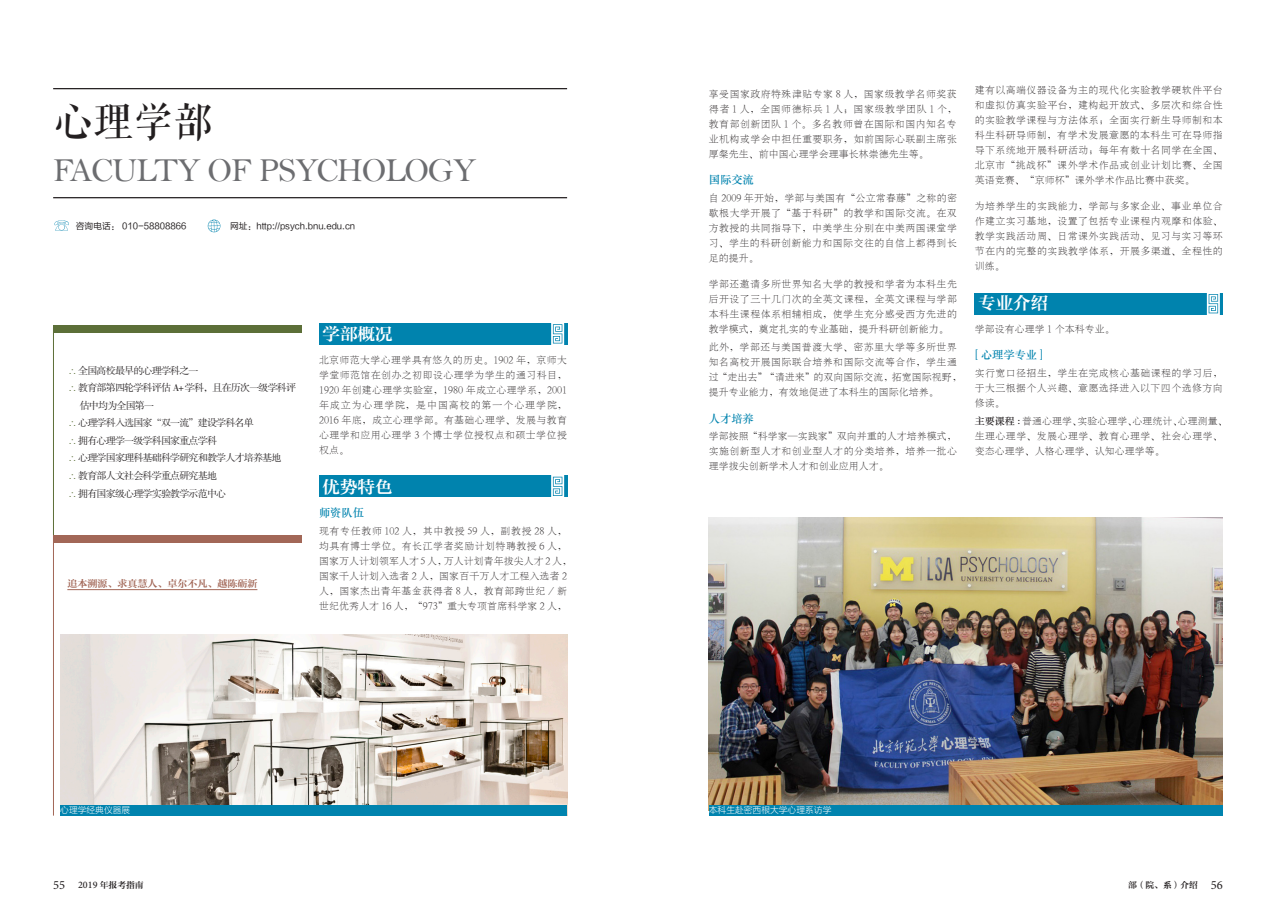
<style>
.page{position:relative;width:1276px;height:922px;background:#fff}
.page>*{position:absolute;margin:0;border:0;box-sizing:border-box;transform-origin:0 0}
.t1{font:40px "FZQKBYSJW GB1 0";color:#231f20}
.t2{font:33.75px "Bell";letter-spacing:-.03em;color:#6c6d70}
._2019院系-一级{font:17.5px "FZZYSK1 GBK1 0";color:#fff}
._2019院系-二级{font:11.25px "ST Zhongsong";color:#0083ae}
._2019院系-正文{font:10px/15px "H Ya 7 gj";letter-spacing:.035em;color:#231f20;text-align:justify}
._2019院系-正文-2{font:10px/15px "H Ya 7 gj";letter-spacing:.005em;color:#231f20}
.t3{font:10px/17.5px "FZXSSJW GB1 0";letter-spacing:-.08em;color:#231f20}
._2019院系-正文-3{font:10px/15px "H Ya 7 gj";color:#231f20}
.t4{font:10px "FZZYSK1 GBK1 0";color:#a26757}
.t5{font:8.75px "FZLTHJW GB1 0";color:#231f20}
.t6{font:8.75px "FZLTKHK GBK1 0";color:#fff}
.t7{font:8.75px "FZZYSK1 GBK1 0";color:#231f20}
.s1{color:#5c6f38}
.s2{font-family:"ST Zhongsong"}
.s3{font-family:"Minion Pro";font-size:12.5px}
.s4{font-family:"Minion Pro";font-weight:500;font-size:10px}
</style>
<div class="page">
<div style="left:319px;top:323px;width:248px;height:21px;background:#0083ae"></div>
<svg style="left:551px;top:323px;width:13px;height:22px"></svg>
<div style="left:319px;top:475px;width:248px;height:22px;background:#0083ae"></div>
<svg style="left:551px;top:475px;width:13px;height:22px"></svg>
<svg style="left:208px;top:219px;width:12px;height:13px"></svg>
<svg style="left:54px;top:220px;width:15px;height:11px"></svg>
<div style="left:53px;top:325px;width:248px;height:7px;background:#5c6f38"></div>
<hr style="left:53px;top:328px;width:1px;height:207px;background:#5c6f38">
<hr style="left:53px;top:88px;width:514px;height:1px;background:#231f20">
<hr style="left:53px;top:197px;width:514px;height:1px;background:#231f20">
<div style="left:53px;top:535px;width:248px;height:7px;background:#a26757"></div>
<hr style="left:53px;top:535px;width:1px;height:280px;background:#a26757">
<hr style="left:67px;top:589px;width:190px;height:1px;background:#a26757">
<img style="left:60px;top:634px;width:507px;height:170px">
<img style="left:709px;top:517px;width:513px;height:287px">
<div style="left:709px;top:804px;width:513px;height:11px;background:#0083ae"></div>
<div style="left:974px;top:293px;width:248px;height:21px;background:#0083ae"></div>
<svg style="left:1206px;top:293px;width:13px;height:22px"></svg>
<div style="left:60px;top:804px;width:507px;height:11px;background:#0083ae"></div>
<p class="t1" style="left:53px;top:101px;width:161px">心理学部</p>
<p class="t2" style="left:53px;top:150px;width:425px">FACULTY OF PSYCHOLOGY</p>
<p class="t5" style="left:76px;top:221px;width:112px">咨询电话： 010-58808866</p>
<p class="t5" style="left:230px;top:221px;width:126px">网址：http://psych.bnu.edu.cn</p>
<p class="t3" style="left:67px;top:362px;width:133px"><span class="s1">∴</span> 全国高校最早的心理学科之一</p>
<p class="t3" style="left:80px;top:379px;width:218px;text-indent:-12px"><span class="s1">∴</span> 教育部第四轮学科评估 A+ 学科，且在历次一级学科评估中均为全国第一</p>
<p class="t3" style="left:67px;top:414px;width:188px"><span class="s1">∴</span> 心理学科入选国家“双一流”建设学科名单</p>
<p class="t3" style="left:67px;top:432px;width:151px"><span class="s1">∴</span> 拥有心理学一级学科国家重点学科</p>
<p class="t3" style="left:67px;top:449px;width:216px"><span class="s1">∴</span> 心理学国家理科基础科学研究和教学人才培养基地</p>
<p class="t3" style="left:67px;top:467px;width:151px"><span class="s1">∴</span> 教育部人文社会科学重点研究基地</p>
<p class="t3" style="left:67px;top:484px;width:160px"><span class="s1">∴</span> 拥有国家级心理学实验教学示范中心</p>
<p class="t4" style="left:67px;top:578px;width:191px">追本溯源、求真慧人、卓尔不凡、越陈砺新</p>
<p class="_2019院系-一级" style="left:322px;top:325px;width:71px">学部概况</p>
<p class="_2019院系-正文" style="left:319px;top:352px;width:250px">北京师范大学心理学具有悠久的历史。1902 年，京师大学堂师范馆在创办之初即设心理学为学生的通习科目，1920 年创建心理学实验室，1980 年成立心理学系，2001年成立为心理学院，是中国高校的第一个心理学院，2016 年底，成立心理学部。有基础心理学、发展与教育心理学和应用心理学 3 个博士学位授权点和硕士学位授权点。</p>
<p class="_2019院系-一级" style="left:322px;top:477px;width:71px">优势特色</p>
<p class="_2019院系-二级" style="left:319px;top:505px;width:46px">师资队伍</p>
<p class="_2019院系-正文-2" style="left:319px;top:523px;width:255px">现有专任教师 102 人，其中教授 59 人，副教授 28 人，均具有博士学位。有长江学者奖励计划特聘教授 6 人，国家万人计划领军人才 5 人，万人计划青年拔尖人才 2 人，国家千人计划入选者 2 人，国家百千万人才工程入选者 2人，国家杰出青年基金获得者 8 人，教育部跨世纪 / 新世纪优秀人才 16 人，“973”重大专项首席科学家 2 人，</p>
<p class="t6" style="left:60px;top:805px;width:71px">心理学经典仪器展</p>
<p class="_2019院系-正文" style="left:709px;top:86px;width:250px">享受国家政府特殊津贴专家 8 人，国家级教学名师奖获得者 1 人，全国师德标兵 1 人；国家级教学团队 1 个，教育部创新团队 1 个。多名教师曾在国际和国内知名专业机构或学会中担任重要职务，如前国际心联副主席张厚粲先生、前中国心理学会理事长林崇德先生等。</p>
<p class="_2019院系-二级" style="left:709px;top:172px;width:46px">国际交流</p>
<p class="_2019院系-正文" style="left:709px;top:190px;width:250px">自 2009 年开始，学部与美国有“公立常春藤”之称的密歇根大学开展了“基于科研”的教学和国际交流。在双方教授的共同指导下，中美学生分别在中美两国课堂学习、学生的科研创新能力和国际交往的自信上都得到长足的提升。</p>
<p class="_2019院系-正文" style="left:709px;top:276px;width:250px">学部还邀请多所世界知名大学的教授和学者为本科生先后开设了三十几门次的全英文课程，全英文课程与学部本科生课程体系相辅相成，使学生充分感受西方先进的教学模式，奠定扎实的专业基础，提升科研创新能力。</p>
<p class="_2019院系-正文" style="left:709px;top:339px;width:255px;text-align:left">此外，学部还与美国普渡大学、密苏里大学等多所世界知名高校开展国际联合培养和国际交流等合作，学生通过“走出去”“请进来”的双向国际交流，拓宽国际视野，提升专业能力，有效地促进了本科生的国际化培养。</p>
<p class="_2019院系-二级" style="left:709px;top:410px;width:46px">人才培养</p>
<p class="_2019院系-正文" style="left:709px;top:429px;width:250px">学部按照“科学家—实践家”双向并重的人才培养模式，实施创新型人才和创业型人才的分类培养，培养一批心理学拔尖创新学术人才和创业应用人才。</p>
<p class="_2019院系-正文" style="left:974px;top:83px;width:250px">建有以高端仪器设备为主的现代化实验教学硬软件平台和虚拟仿真实验平台，建构起开放式、多层次和综合性的实验教学课程与方法体系；全面实行新生导师制和本科生科研导师制，有学术发展意愿的本科生可在导师指导下系统地开展科研活动；每年有数十名同学在全国、北京市“挑战杯”课外学术作品或创业计划比赛、全国英语竞赛、“京师杯”课外学术作品比赛中获奖。</p>
<p class="_2019院系-正文" style="left:974px;top:198px;width:249px">为培养学生的实践能力，学部与多家企业、事业单位合作建立实习基地，设置了包括专业课程内观摩和体验、教学实践活动周、日常课外实践活动、见习与实习等环节在内的完整的实践教学体系，开展多渠道、全程性的训练。</p>
<p class="_2019院系-一级" style="left:978px;top:294px;width:71px">专业介绍</p>
<p class="_2019院系-正文-3" style="left:974px;top:321px;width:141px">学部设有心理学 1 个本科专业。</p>
<p class="_2019院系-二级" style="left:974px;top:347px;width:70px">[ 心理学专业 ]</p>
<p class="_2019院系-正文" style="left:974px;top:365px;width:250px">实行宽口径招生，学生在完成核心基础课程的学习后，于大三根据个人兴趣、意愿选择进入以下四个选修方向修读。</p>
<p class="_2019院系-正文-3" style="left:974px;top:414px;width:255px"><span class="s2">主要课程 ：</span>普通心理学、实验心理学、心理统计、心理测量、生理心理学、发展心理学、教育心理学、社会心理学、变态心理学、人格心理学、认知心理学等。</p>
<p class="t6" style="left:709px;top:805px;width:124px">本科生赴密西根大学心理系访学</p>
<p class="t7" style="left:53px;top:880px;width:92px"><span class="s3">55</span> <span class="s4">2019</span> 年报考指南</p>
<p class="t7" style="left:1128px;top:879px;width:96px">部（院、系）介绍 <span class="s3">56</span></p>
</div>
